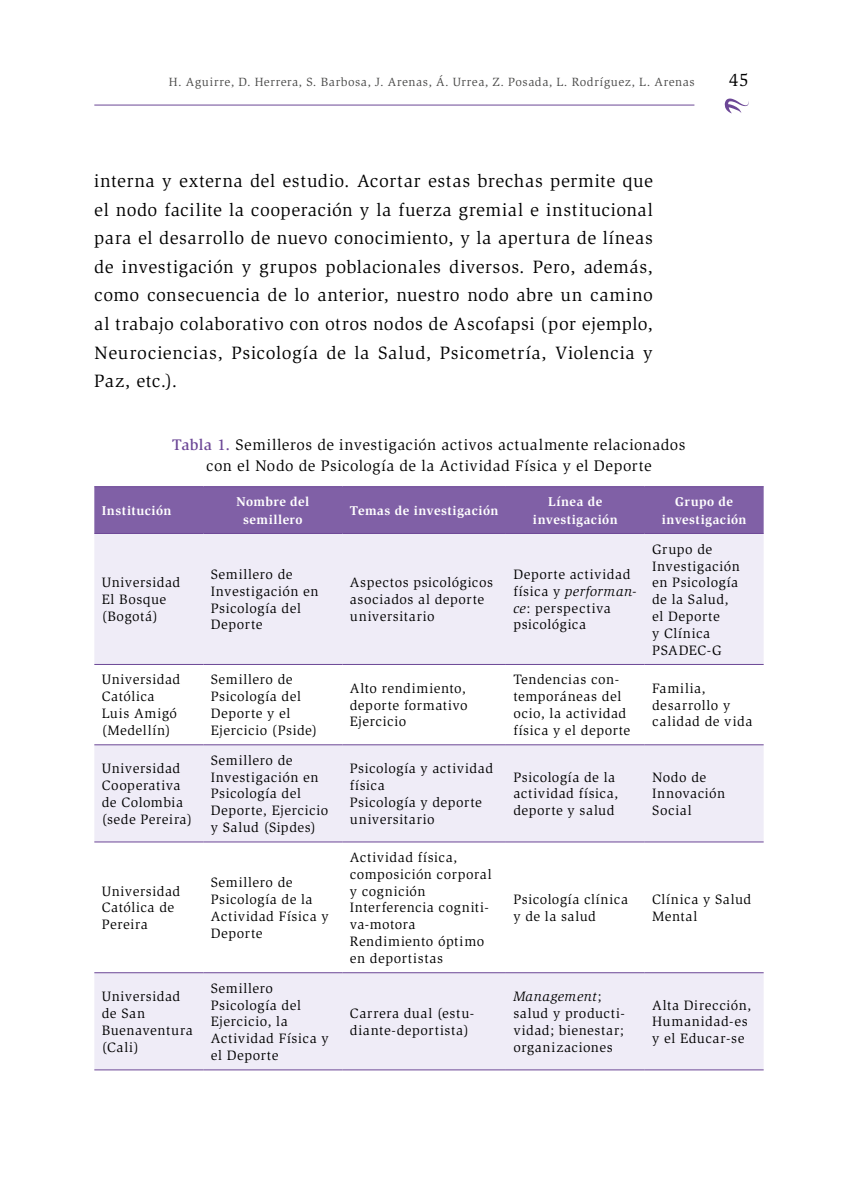
<style>
.page{position:relative;width:844px;height:1191px;background:#fff}
.page>*{position:absolute;margin:0;border:0;box-sizing:border-box;transform-origin:0 0}
._02Body_san{font:18.38px/28.7px "Slimbach Std";letter-spacing:.04em;color:#000;text-align:justify}
.Tit_Graf_Tab{font:15.75px/21.7px "Slimbach Std";letter-spacing:.035em;color:#000;text-align:center}
.Body_Tab{font:14px/16.8px "Slimbach Std";letter-spacing:.04em;color:#000}
.Encabezado_Tab{font:700 13.12px/17.5px "Slimbach Std";letter-spacing:.03em;color:#fff;text-align:center}
.t1{font:12.25px "Slimbach Std";letter-spacing:.045em;color:#4a4a49}
.s1{font-weight:500;color:#6c4796}
.s2{font-style:italic}
</style>
<div class="page">
<hr style="left:94px;top:105px;width:600px;height:1px;background:#6c4796">
<svg style="left:724px;top:98px;width:24px;height:15px"></svg>
<div style="left:94px;top:487px;width:669px;height:46px;background:#8060a6"></div>
<svg style="left:94px;top:534px;width:669px;height:535px;fill:#efecf7"></svg>
<hr style="left:94px;top:486px;width:109px;height:1px;background:#6c4796">
<hr style="left:203px;top:486px;width:139px;height:1px;background:#6c4796">
<hr style="left:342px;top:486px;width:164px;height:1px;background:#6c4796">
<hr style="left:506px;top:486px;width:138px;height:1px;background:#6c4796">
<hr style="left:644px;top:486px;width:119px;height:1px;background:#6c4796">
<hr style="left:94px;top:533px;width:109px;height:1px;background:#6c4796">
<hr style="left:203px;top:533px;width:139px;height:1px;background:#6c4796">
<hr style="left:342px;top:533px;width:164px;height:1px;background:#6c4796">
<hr style="left:506px;top:533px;width:138px;height:1px;background:#6c4796">
<hr style="left:644px;top:533px;width:119px;height:1px;background:#6c4796">
<hr style="left:94px;top:664px;width:109px;height:1px;background:#6c4796">
<hr style="left:203px;top:664px;width:139px;height:1px;background:#6c4796">
<hr style="left:342px;top:664px;width:164px;height:1px;background:#6c4796">
<hr style="left:506px;top:664px;width:138px;height:1px;background:#6c4796">
<hr style="left:644px;top:664px;width:119px;height:1px;background:#6c4796">
<hr style="left:94px;top:744px;width:109px;height:1px;background:#6c4796">
<hr style="left:203px;top:744px;width:139px;height:1px;background:#6c4796">
<hr style="left:342px;top:744px;width:164px;height:1px;background:#6c4796">
<hr style="left:506px;top:744px;width:138px;height:1px;background:#6c4796">
<hr style="left:644px;top:744px;width:119px;height:1px;background:#6c4796">
<hr style="left:94px;top:841px;width:109px;height:1px;background:#6c4796">
<hr style="left:203px;top:841px;width:139px;height:1px;background:#6c4796">
<hr style="left:342px;top:841px;width:164px;height:1px;background:#6c4796">
<hr style="left:506px;top:841px;width:138px;height:1px;background:#6c4796">
<hr style="left:644px;top:841px;width:119px;height:1px;background:#6c4796">
<hr style="left:94px;top:972px;width:109px;height:1px;background:#6c4796">
<hr style="left:203px;top:972px;width:139px;height:1px;background:#6c4796">
<hr style="left:342px;top:972px;width:164px;height:1px;background:#6c4796">
<hr style="left:506px;top:972px;width:138px;height:1px;background:#6c4796">
<hr style="left:644px;top:972px;width:119px;height:1px;background:#6c4796">
<hr style="left:94px;top:1069px;width:109px;height:1px;background:#6c4796">
<hr style="left:203px;top:1069px;width:139px;height:1px;background:#6c4796">
<hr style="left:342px;top:1069px;width:164px;height:1px;background:#6c4796">
<hr style="left:506px;top:1069px;width:138px;height:1px;background:#6c4796">
<hr style="left:644px;top:1069px;width:119px;height:1px;background:#6c4796">
<p class="t1" style="left:169px;top:75px;width:527px">H. Aguirre, D. Herrera, S. Barbosa, J. Arenas, Á. Urrea, Z. Posada, L. Rodríguez, L. Arenas</p>
<h1 class="_02Body_san" style="left:729px;top:66px;width:21px">45</h1>
<p class="_02Body_san" style="left:94px;top:166px;width:560px">interna y externa del estudio. Acortar estas brechas permite que el nodo facilite la cooperación y la fuerza gremial e institucional para el desarrollo de nuevo conocimiento, y la apertura de líneas de investigación y grupos poblacionales diversos. Pero, además, como consecuencia de lo anterior, nuestro nodo abre un camino al trabajo colaborativo con otros nodos de Ascofapsi (por ejemplo, Neurociencias, Psicología de la Salud, Psicometría, Violencia y Paz, etc.).</p>
<p class="Tit_Graf_Tab" style="left:172px;top:434px;width:515px"><span class="s1">Tabla 1.</span> Semilleros de investigación activos actualmente relacionados con el Nodo de Psicología de la Actividad Física y el Deporte</p>
<p class="Encabezado_Tab" style="left:102px;top:501px;width:71px">Institución</p>
<p class="Encabezado_Tab" style="left:236px;top:493px;width:74px">Nombre del semillero</p>
<p class="Encabezado_Tab" style="left:350px;top:501px;width:150px">Temas de investigación</p>
<p class="Encabezado_Tab" style="left:533px;top:493px;width:86px">Línea de investigación</p>
<p class="Encabezado_Tab" style="left:661px;top:493px;width:86px">Grupo de investigación</p>
<p class="Body_Tab" style="left:102px;top:574px;width:80px">Universidad<br>El Bosque (Bogotá)</p>
<p class="Body_Tab" style="left:211px;top:566px;width:109px">Semillero de<br>Investigación en<br>Psicología del<br>Deporte</p>
<p class="Body_Tab" style="left:350px;top:574px;width:145px">Aspectos psicológicos asociados al deporte universitario</p>
<p class="Body_Tab" style="left:513px;top:566px;width:124px">Deporte actividad física y <span class="s2">performan&shy;ce</span>: perspectiva psicológica</p>
<p class="Body_Tab" style="left:652px;top:540px;width:89px">Grupo de<br>Investigación en Psicología de la Salud, el Deporte<br>y Clínica<br>PSADEC-G</p>
<p class="Body_Tab" style="left:102px;top:671px;width:80px">Universidad<br>Católica<br>Luis Amigó (Medellín)</p>
<p class="Body_Tab" style="left:211px;top:671px;width:108px">Semillero de<br>Psicología del<br>Deporte y el<br>Ejercicio (Pside)</p>
<p class="Body_Tab" style="left:350px;top:680px;width:119px">Alto rendimiento, deporte formativo</p>
<p class="Body_Tab" style="left:350px;top:713px;width:58px">Ejercicio</p>
<p class="Body_Tab" style="left:102px;top:760px;width:92px">Universidad<br>Cooperativa de Colombia (sede Pereira)</p>
<p class="Body_Tab" style="left:211px;top:752px;width:119px">Semillero de<br>Investigación en<br>Psicología del<br>Deporte, Ejercicio y Salud (Sipdes)</p>
<p class="Body_Tab" style="left:350px;top:760px;width:145px">Psicología y actividad física</p>
<p class="Body_Tab" style="left:350px;top:794px;width:134px">Psicología y deporte universitario</p>
<p class="Body_Tab" style="left:102px;top:882px;width:80px">Universidad<br>Católica de<br>Pereira</p>
<p class="Body_Tab" style="left:211px;top:874px;width:119px">Semillero de<br>Psicología de la<br>Actividad Física y<br>Deporte</p>
<p class="Body_Tab" style="left:102px;top:988px;width:93px">Universidad de San<br>Buenaventura (Cali)</p>
<p class="Body_Tab" style="left:211px;top:979px;width:119px">Semillero<br>Psicología del<br>Ejercicio, la<br>Actividad Física y el Deporte</p>
<p class="Body_Tab" style="left:350px;top:849px;width:143px">Actividad física, composición corporal y cognición</p>
<p class="Body_Tab" style="left:350px;top:899px;width:141px">Interferencia cogniti&shy;va-motora</p>
<p class="Body_Tab" style="left:350px;top:933px;width:136px">Rendimiento óptimo en deportistas</p>
<p class="Body_Tab" style="left:350px;top:1005px;width:126px">Carrera dual (estu&shy;diante-deportista)</p>
<p class="Body_Tab" style="left:513px;top:671px;width:118px">Tendencias con&shy;temporáneas del ocio, la actividad física y el deporte</p>
<p class="Body_Tab" style="left:652px;top:680px;width:102px">Familia, desarrollo y calidad de vida</p>
<p class="Body_Tab" style="left:513px;top:768px;width:106px">Psicología de la actividad física, deporte y salud</p>
<p class="Body_Tab" style="left:652px;top:768px;width:74px">Nodo de<br>Innovación<br>Social</p>
<p class="Body_Tab" style="left:513px;top:891px;width:116px">Psicología clínica y de la salud</p>
<p class="Body_Tab" style="left:652px;top:891px;width:101px">Clínica y Salud<br>Mental</p>
<p class="Body_Tab" style="left:513px;top:988px;width:113px"><span class="s2">Management</span>; salud y producti&shy;vidad; bienestar; organizaciones</p>
<p class="Body_Tab" style="left:652px;top:996px;width:101px">Alta Dirección,<br>Humanidad-es y el Educar-se</p>
</div>
